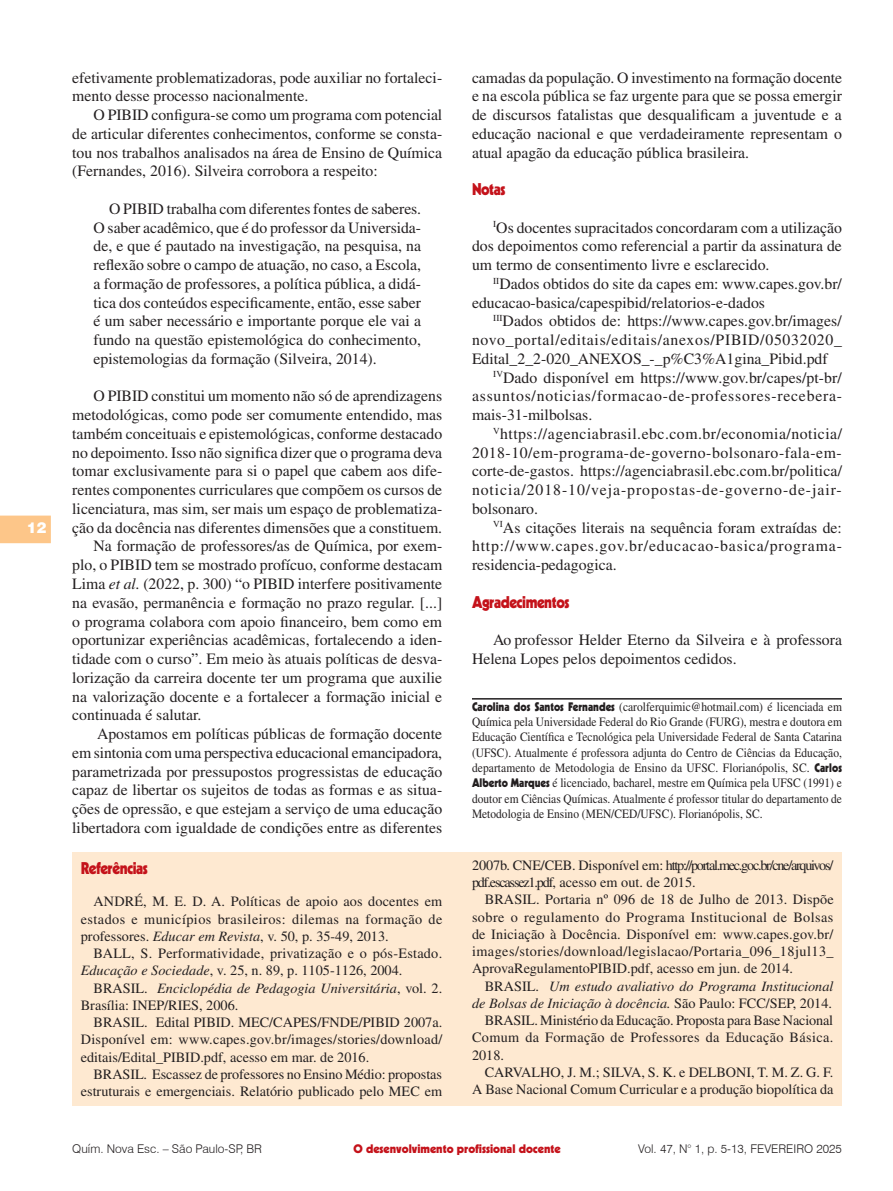
<style>
.page{position:relative;width:893px;height:1191px;background:#fff}
.page>*{position:absolute;margin:0;border:0;box-sizing:border-box;transform-origin:0 0}
.Seção{font:900 16.5px "Kabel LT Std";letter-spacing:-.03em;color:#c4121a;scale:.9 1}
.Citacao{font:15.75px/18.8px "Times LT Std";color:#231f20;text-align:justify}
.t1{font:900 15px "Swiss 721 BT";color:#fff}
.Bibliografia{font:14.25px/17.2px "Times LT Std";color:#231f20;text-align:justify}
.Bibliografia-2{font:14.25px/17.2px "Times LT Std";letter-spacing:-.085em;color:#231f20}
.Bibliografia-3{font:italic 14.25px/17.2px "Times LT Std";color:#231f20;text-align:right}
.Credito_Autor{font:12.75px/15.3px "Times LT Std";color:#231f20;text-align:justify;scale:.9 1}
.t2{font:300 12px "Swiss 721 BT";color:#231f20}
.t3{font:900 12px "Kabel LT Std";color:#c4121a}
.s1{font-style:italic}
.s2{font-family:"Kabel LT Std";font-weight:900;font-size:12px}
.s3{font-style:normal}
</style>
<div class="page">
<svg style="left:0;top:515px;width:51px;height:28px"></svg>
<hr style="left:472px;top:698px;width:370px;height:1px;background:#231f20">
<div style="left:72px;top:851px;width:770px;height:254px;background:#fee9d1"></div>
<p class="t1" style="left:27px;top:518px;width:21px">12</p>
<p class="Citacao" style="left:72px;top:68px;width:371px">efetivamente problematizadoras, pode auxiliar no fortaleci&shy;mento desse processo nacionalmente.</p>
<p class="Citacao" style="left:72px;top:105px;width:372px;text-indent:21px">O PIBID configura-se como um programa com potencial de articular diferentes conhecimentos, conforme se consta&shy;tou nos trabalhos analisados na área de Ensino de Química (Fernandes, 2016). Silveira corrobora a respeito:</p>
<p class="Citacao" style="left:94px;top:199px;width:329px;text-indent:16px">O PIBID trabalha com diferentes fontes de saberes.<br>O saber acadêmico, que é do professor da Universida&shy;de, e que é pautado na investigação, na pesquisa, na reflexão sobre o campo de atuação, no caso, a Escola, a formação de professores, a política pública, a didá&shy;tica dos conteúdos especificamente, então, esse saber é um saber necessário e importante porque ele vai a fundo na questão epistemológica do conhecimento, epistemologias da formação (Silveira, 2014).</p>
<p class="Citacao" style="left:72px;top:387px;width:371px;text-indent:21px">O PIBID constitui um momento não só de aprendizagens metodológicas, como pode ser comumente entendido, mas também conceituais e epistemológicas, conforme destacado no depoimento. Isso não significa dizer que o programa deva tomar exclusivamente para si o papel que cabem aos dife&shy;rentes componentes curriculares que compõem os cursos de licenciatura, mas sim, ser mais um espaço de problematiza&shy;ção da docência nas diferentes dimensões que a constituem.</p>
<p class="Citacao" style="left:72px;top:537px;width:371px;text-indent:21px">Na formação de professores/as de Química, por exem&shy;plo, o PIBID tem se mostrado profícuo, conforme destacam Lima <span class="s1">et al.</span> (2022, p. 300) “o PIBID interfere positivamente na evasão, permanência e formação no prazo regular. [...] o programa colabora com apoio financeiro, bem como em oportunizar experiências acadêmicas, fortalecendo a iden&shy;tidade com o curso”. Em meio às atuais políticas de desva&shy;lorização da carreira docente ter um programa que auxilie na valorização docente e a fortalecer a formação inicial e continuada é salutar.</p>
<p class="Citacao" style="left:72px;top:724px;width:371px;text-indent:25px">Apostamos em políticas públicas de formação docente em sintonia com uma perspectiva educacional emancipadora, parametrizada por pressupostos progressistas de educação capaz de libertar os sujeitos de todas as formas e as situa&shy;ções de opressão, e que estejam a serviço de uma educação libertadora com igualdade de condições entre as diferentes</p>
<p class="Seção" style="left:81px;top:857px;width:76px">Referências</p>
<p class="Bibliografia" style="left:81px;top:893px;width:363px;text-indent:13px">ANDRÉ, M. E. D. A. Políticas de apoio aos docentes em estados e municípios brasileiros: dilemas na formação de professores. <span class="s1">Educar em Revista</span>, v. 50, p. 35-49, 2013.</p>
<p class="Bibliografia" style="left:81px;top:944px;width:363px;text-indent:13px">BALL, S. Performatividade, privatização e o pós-Estado.<br><span class="s1">Educação e Sociedade</span>, v. 25, n. 89, p. 1105-1126, 2004.</p>
<p class="Bibliografia" style="left:81px;top:979px;width:363px;text-indent:13px">BRASIL. <span class="s1">Enciclopédia de Pedagogia Universitária</span>, vol. 2.<br>Brasília: INEP/RIES, 2006.</p>
<p class="Bibliografia" style="left:81px;top:1013px;width:363px;text-indent:13px">BRASIL. Edital PIBID. MEC/CAPES/FNDE/PIBID 2007a.<br>Disponível em: www.capes.gov.br/images/stories/download/ editais/Edital_PIBID.pdf, acesso em mar. de 2016.</p>
<p class="Bibliografia" style="left:81px;top:1065px;width:363px;text-align:right">BRASIL. Escassez de professores no Ensino Médio: propostas estruturais e emergenciais. Relatório publicado pelo MEC em</p>
<p class="Citacao" style="left:472px;top:68px;width:372px">camadas da população. O investimento na formação docente e na escola pública se faz urgente para que se possa emergir de discursos fatalistas que desqualificam a juventude e a educação nacional e que verdadeiramente representam o atual apagão da educação pública brasileira.</p>
<p class="Seção" style="left:472px;top:179px;width:39px">Notas</p>
<p class="Citacao" style="left:472px;top:218px;width:372px;text-indent:21px"><sup>I</sup>Os docentes supracitados concordaram com a utilização dos depoimentos como referencial a partir da assinatura de um termo de consentimento livre e esclarecido.</p>
<p class="Citacao" style="left:472px;top:274px;width:371px;text-indent:21px"><sup>II</sup>Dados obtidos do site da capes em: www.capes.gov.br/ educacao-basica/capespibid/relatorios-e-dados</p>
<p class="Citacao" style="left:472px;top:312px;width:371px;text-indent:21px"><sup>III</sup>Dados obtidos de: https://www.capes.gov.br/images/ novo_portal/editais/editais/anexos/PIBID/05032020_ Edital_2_2-020_ANEXOS_-_p%C3%A1gina_Pibid.pdf</p>
<p class="Citacao" style="left:472px;top:368px;width:372px;text-indent:21px"><sup>IV</sup>Dado disponível em https://www.gov.br/capes/pt-br/ assuntos/noticias/formacao-de-professores-recebera&shy;mais-31-milbolsas.</p>
<p class="Citacao" style="left:472px;top:424px;width:372px;text-indent:21px"><sup>V</sup>https://agenciabrasil.ebc.com.br/economia/noticia/ 2018-10/em-programa-de-governo-bolsonaro-fala-em&shy;corte-de-gastos. https://agenciabrasil.ebc.com.br/politica/ noticia/2018-10/veja-propostas-de-governo-de-jair&shy;bolsonaro.</p>
<p class="Citacao" style="left:472px;top:518px;width:371px;text-indent:21px"><sup>VI</sup>As citações literais na sequência foram extraídas de: http://www.capes.gov.br/educacao-basica/programa&shy;residencia-pedagogica.</p>
<p class="Seção" style="left:472px;top:591px;width:110px">Agradecimentos</p>
<p class="Citacao" style="left:472px;top:630px;width:371px;text-indent:21px">Ao professor Helder Eterno da Silveira e à professora<br>Helena Lopes pelos depoimentos cedidos.</p>
<p class="Credito_Autor" style="left:472px;top:699px;width:413px"><span class="s2">Carolina dos Santos Fernandes</span> (carolferquimic@hotmail.com) é licenciada em Química pela Universidade Federal do Rio Grande (FURG), mestra e doutora em Educação Científica e Tecnológica pela Universidade Federal de Santa Catarina (UFSC). Atualmente é professora adjunta do Centro de Ciências da Educação, departamento de Metodologia de Ensino da UFSC. Florianópolis, SC. <span class="s2">Carlos Alberto Marques</span> é licenciado, bacharel, mestre em Química pela UFSC (1991) e doutor em Ciências Químicas. Atualmente é professor titular do departamento de Metodologia de Ensino (MEN/CED/UFSC). Florianópolis, SC.</p>
<p class="Bibliografia-2" style="left:472px;top:856px;width:363px">2007b. CNE/CEB. Disponível em: http://portal.mec.goc.br/cne/arquivos/ pdf.escassez1.pdf, acesso em out. de 2015.</p>
<p class="Bibliografia" style="left:472px;top:891px;width:363px;text-indent:13px">BRASIL. Portaria nº 096 de 18 de Julho de 2013. Dispõe sobre o regulamento do Programa Institucional de Bolsas de Iniciação à Docência. Disponível em: www.capes.gov.br/ images/stories/download/legislacao/Portaria_096_18jul13_ AprovaRegulamentoPIBID.pdf, acesso em jun. de 2014.</p>
<p class="Bibliografia-3" style="left:472px;top:977px;width:363px"><span class="s3">BRASIL.</span> Um estudo avaliativo do Programa Institucional de Bolsas de Iniciação à docência. <span class="s3">São Paulo: FCC/SEP, 2014.</span></p>
<p class="Bibliografia" style="left:472px;top:1011px;width:363px;text-indent:13px">BRASIL. Ministério da Educação. Proposta para Base Nacional Comum da Formação de Professores da Educação Básica.<br>2018.</p>
<p class="Bibliografia" style="left:472px;top:1063px;width:363px;text-align:right">CARVALHO, J. M.; SILVA, S. K. e DELBONI, T. M. Z. G. F.<br>A Base Nacional Comum Curricular e a produção biopolítica da</p>
<p class="t3" style="left:354px;top:1141px;width:209px">O desenvolvimento profissional docente</p>
<p class="t2" style="left:72px;top:1141px;width:191px">Quím. Nova Esc. – São Paulo-SP, BR</p>
<p class="t2" style="left:638px;top:1141px;width:205px">Vol. 47, N° 1, p. 5-13, FEVEREIRO 2025</p>
</div>
